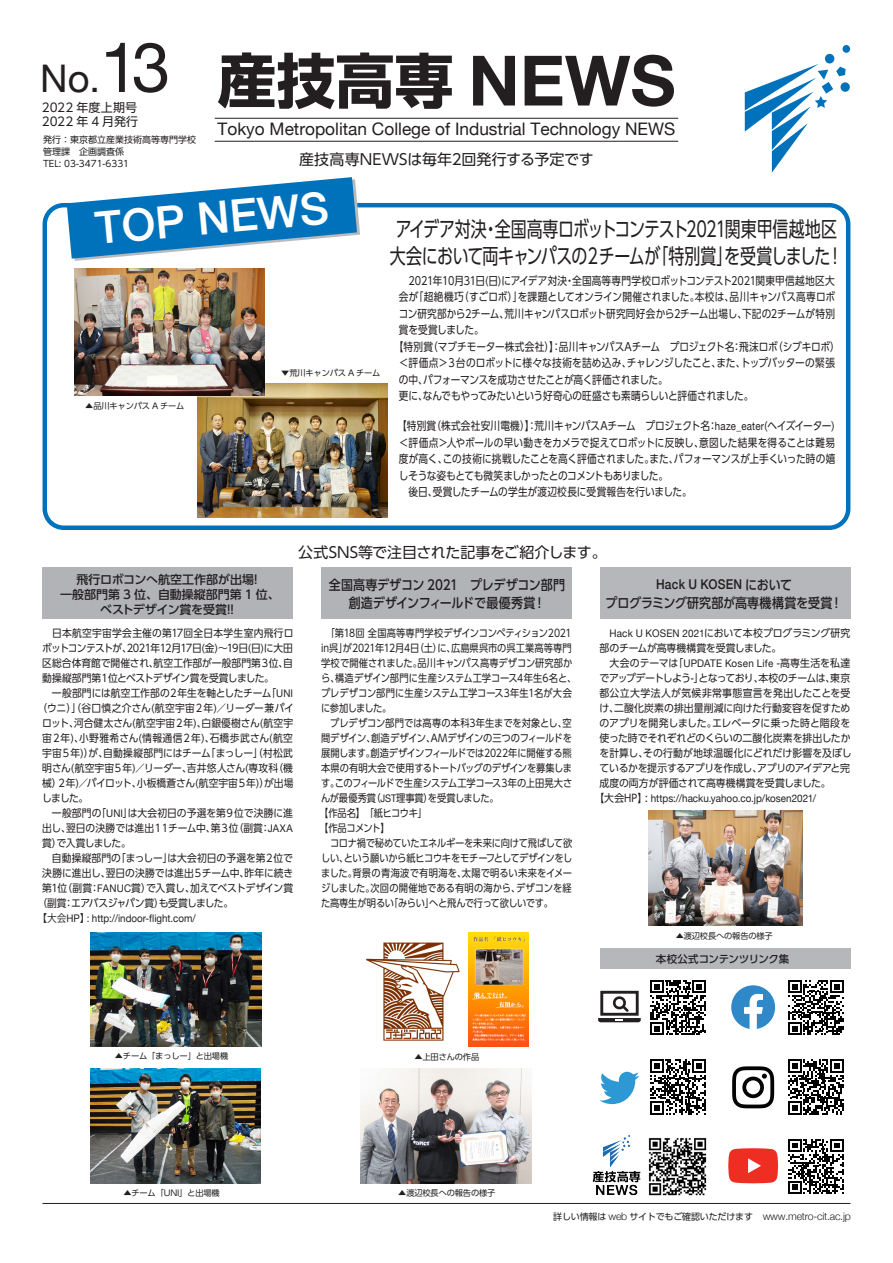
<style>
.page{position:relative;width:893px;height:1263px;background:#fff}
.page>*{position:absolute;margin:0;border:0;box-sizing:border-box;transform-origin:0 0}
.t1{font:700 59.1px "UD Shin Go Pro";color:#231f20}
.t2{font:500 44.7px "Helvetica Neue";color:#fff}
.t3{font:38.1px "Helvetica Neue";color:#231f20}
.t4{font:21px/27px "UD Shin Go Pro";letter-spacing:-.045em;color:#231f20;scale:.76 1}
.t5{font:17.25px "Helvetica Neue";color:#231f20}
.t6{font:15px "UD Shin Go Pro";letter-spacing:-.005em;color:#231f20}
.t7{font:500 13.5px/18px "UD Shin Go Pro";letter-spacing:-.005em;color:#231f20;text-align:center;scale:.89 1}
.t8{font:500 13.5px "Helvetica Neue";letter-spacing:.015em;color:#231f20;scale:.89 1}
.t9{font:500 12px/15px "UD Shin Go Pro";color:#231f20;text-align:center}
.t10{font:12px/13.5px "UD Shin Go Pro";letter-spacing:.005em;color:#231f20}
.t11{font:11.25px/16.5px "UD Shin Go Pro";letter-spacing:-.015em;color:#231f20;scale:.86 1}
.t12{font:11.25px "UD Shin Go Pro";letter-spacing:.005em;color:#231f20;scale:.86 1}
.t13{font:11.25px "UD Shin Go Pro";letter-spacing:-.055em;color:#231f20;scale:.86 1}
.t14{font:10.5px/15px "UD Shin Go Pro";letter-spacing:-.01em;color:#231f20;scale:.88 1}
.t15{font:10.5px "UD Shin Go Pro";letter-spacing:-.01em;color:#231f20;scale:.93 1}
.t16{font:10.5px/15px "UD Shin Go Pro";letter-spacing:-.01em;color:#231f20;scale:.94 1}
.t17{font:10.5px "UD Shin Go Pro";letter-spacing:.025em;color:#231f20;scale:.93 1}
.t18{font:10.5px "UD Shin Go Pro";letter-spacing:-.075em;color:#231f20;scale:.93 1}
.t19{font:10.5px "Helvetica Neue";color:#231f20;scale:.94 1}
.t20{font:300 10.5px "Helvetica Neue";letter-spacing:-.02em;color:#231f20}
.t21{font:10.5px "Helvetica Neue";color:#231f20;scale:.93 1}
.t22{font:10.5px "UD Shin Go Pro";letter-spacing:-.045em;color:#231f20;scale:.93 1}
.t23{font:10.5px "UD Shin Go Pro";letter-spacing:.02em;color:#231f20;scale:.93 1}
.t24{font:10.5px "UD Shin Go Pro";letter-spacing:-.055em;color:#231f20;scale:.93 1}
.t25{font:10.5px "UD Shin Go Pro";letter-spacing:-.06em;color:#231f20;scale:.93 1}
.t26{font:500 10.5px "UD Shin Go Pro";letter-spacing:-.02em;color:#231f20}
.t27{font:9px/12px "UD Shin Go Pro";color:#231f20}
.t28{font:8.25px "UD Shin Go Pro";letter-spacing:-.02em;color:#231f20}
.s1{font-size:69.3px}
.s2{font-family:"Helvetica Neue";font-size:69.6px}
.s3{font-family:"Helvetica Neue"}
.s4{font-family:"UD Shin Go Pro"}
.s5{font-family:"Koz Go Pr 6 N"}
.s6{font-family:"UD Shin Go Pro";font-weight:400;font-size:9px}
</style>
<div class="page">
<div style="left:43px;top:567px;width:250px;height:51px;background:#b2b3b7"></div>
<div style="left:321px;top:567px;width:251px;height:51px;background:#b2b3b7"></div>
<div style="left:600px;top:567px;width:250px;height:51px;background:#b6b7bb"></div>
<div style="left:600px;top:948px;width:250px;height:21px;background:#b6b7bb"></div>
<svg style="left:43px;top:203px;width:807px;height:327px"></svg>
<svg style="left:67px;top:177px;width:293px;height:84px"></svg>
<hr style="left:215px;top:141px;width:463px;height:1px;background:#231f20">
<hr style="left:215px;top:118px;width:463px;height:1px;background:#231f20">
<hr style="left:43px;top:1203px;width:807px;height:1px;background:#231f20">
<img style="left:648px;top:1137px;width:59px;height:59px">
<img style="left:91px;top:932px;width:170px;height:115px">
<img style="left:90px;top:1068px;width:171px;height:115px">
<img style="left:366px;top:932px;width:163px;height:115px">
<img style="left:361px;top:1068px;width:170px;height:115px">
<img style="left:649px;top:810px;width:153px;height:115px">
<svg style="left:840px;top:82px;width:10px;height:10px"></svg>
<div style="left:825px;top:54px;width:9px;height:9px;background:#0072bc;border-radius:50%"></div>
<div style="left:842px;top:45px;width:8px;height:8px;background:#0072bc;border-radius:50%"></div>
<svg style="left:745px;top:64px;width:101px;height:109px"></svg>
<svg style="left:650px;top:980px;width:56px;height:55px"></svg>
<svg style="left:788px;top:1139px;width:55px;height:55px"></svg>
<svg style="left:650px;top:1059px;width:56px;height:56px"></svg>
<svg style="left:788px;top:980px;width:55px;height:55px"></svg>
<svg style="left:788px;top:1059px;width:55px;height:56px"></svg>
<svg style="left:731px;top:985px;width:44px;height:44px"></svg>
<svg style="left:732px;top:1066px;width:42px;height:42px"></svg>
<svg style="left:728px;top:1148px;width:50px;height:35px;background:#f0473c"></svg>
<svg style="left:599px;top:1072px;width:40px;height:32px"></svg>
<div style="left:600px;top:991px;width:39px;height:25px;border:3px solid #231f20"></div>
<svg style="left:598px;top:993px;width:43px;height:29px"></svg>
<img style="left:593px;top:1136px;width:47px;height:60px">
<img style="left:198px;top:383px;width:190px;height:134px">
<img style="left:75px;top:268px;width:190px;height:127px">
<h3 class="t3" style="left:40px;top:51px;width:132px">No.<span class="s1">13</span></h3>
<p class="t10" style="left:42px;top:101px;width:98px">2022 年度上期号<br>2022 年 4 月発行</p>
<p class="t27" style="left:43px;top:133px;width:155px">発行：東京都立産業技術高等専門学校管理課　企画調査係<br>TEL: 03-3471-6331</p>
<h1 class="t1" style="left:217px;top:32px;width:460px">産技高専 <span class="s2">NEWS</span></h1>
<h3 class="t5" style="left:218px;top:117px;width:459px">Tokyo Metropolitan College of Industrial Technology NEWS</h3>
<h3 class="t6" style="left:299px;top:147px;width:296px">産技高専NEWSは毎年2回発行する予定です</h3>
<h2 class="t2" style="left:92px;top:192px;width:236px;rotate:-5deg">TOP NEWS</h2>
<p class="t28" style="left:85px;top:399px;width:101px">▲品川キャンパス A チーム</p>
<p class="t28" style="left:281px;top:366px;width:101px">▼荒川キャンパス A チーム</p>
<h3 class="t4" style="left:390px;top:215px;width:598px">アイデア対決・全国高専ロボットコンテスト2021関東甲信越地区大会において両キャンパスの２チームが「特別賞」を受賞しました！</h3>
<p class="t11" style="left:399px;top:272px;width:508px">　2021年10月31日(日)にアイデア対決・全国高等専門学校ロボットコンテスト2021関東甲信越地区大</p>
<p class="t12" style="left:399px;top:288px;width:509px">会が「超絶機巧（すごロボ）」を課題としてオンライン開催されました。本校は、品川キャンパス高専ロボ</p>
<p class="t11" style="left:399px;top:305px;width:509px">コン研究部から2チーム、荒川キャンパスロボット研究同好会から2チーム出場し、下記の2チームが特別</p>
<p class="t13" style="left:399px;top:321px;width:100px">賞を受賞しました。</p>
<p class="t11" style="left:394px;top:338px;width:520px">【特別賞（マブチモーター株式会社）】：品川キャンパスAチーム　プロジェクト名：飛沫ロボ（シブキロボ）</p>
<p class="t11" style="left:399px;top:354px;width:509px">＜評価点＞３台のロボットに様々な技術を詰め込み、チャレンジしたこと、また、トップバッターの緊張</p>
<p class="t11" style="left:399px;top:371px;width:314px">の中、パフォーマンスを成功させたことが高く評価されました。</p>
<p class="t11" style="left:399px;top:387px;width:414px">更に、なんでもやってみたいという好奇心の旺盛さも素晴らしいと評価されました。</p>
<p class="t11" style="left:397px;top:417px;width:511px">【特別賞（株式会社安川電機）】：荒川キャンパスAチーム　プロジェクト名：<span class="s3">haze_eater</span>(ヘイズイーター)＜評価点＞人やボールの早い動きをカメラで捉えてロボットに反映し、意図した結果を得ることは難易度が高く、この技術に挑戦したことを高く評価されました。また、パフォーマンスが上手くいった時の嬉しそうな姿もとても微笑ましかったとのコメントもありました。<br>　後日、受賞したチームの学生が渡辺校長に受賞報告を行いました。</p>
<h3 class="t6" style="left:298px;top:540px;width:310px">公式SNS等で注目された記事をご紹介します。</h3>
<p class="t9" style="left:60px;top:571px;width:221px">飛行ロボコンへ航空工作部が出場！<br>一般部門第 3 位、自動操縦部門第 1 位、ベストデザイン賞を受賞！！</p>
<p class="t7" style="left:329px;top:575px;width:267px">全国高専デザコン 2021　プレデザコン部門創造デザインフィールドで最優秀賞！</p>
<p class="t8" style="left:656px;top:574px;width:154px">Hack U KOSEN <span class="s4">において</span></p>
<p class="t7" style="left:606px;top:593px;width:268px">プログラミング研究部が高専機構賞を受賞！</p>
<p class="t23" style="left:42px;top:624px;width:272px">　日本航空宇宙学会主催の第17回全日本学生室内飛行ロ</p>
<p class="t18" style="left:42px;top:639px;width:271px">ボットコンテストが、2021年12月17日(金)～19日(日)に大田</p>
<p class="t15" style="left:42px;top:654px;width:271px">区総合体育館で開催され、航空工作部が一般部門第３位、自</p>
<p class="t24" style="left:42px;top:669px;width:251px">動操縦部門第１位とベストデザイン賞を受賞しました。</p>
<p class="t15" style="left:42px;top:684px;width:271px">　一般部門には航空工作部の２年生を軸としたチーム「<span class="s3">UNI</span></p>
<p class="t17" style="left:37px;top:699px;width:277px">（ウニ）」（谷口慎之介さん(航空宇宙２年)／リーダー兼パイ</p>
<p class="t15" style="left:42px;top:714px;width:271px">ロット、河合健太さん(航空宇宙２年)、白銀優樹さん(航空宇</p>
<p class="t17" style="left:42px;top:729px;width:271px">宙２年)、小野雅希さん(情報通信２年)、石橋歩武さん(航空</p>
<p class="t15" style="left:42px;top:744px;width:271px">宇宙５年)）が、自動操縦部門にはチーム「まっしー」（村松武</p>
<p class="t15" style="left:42px;top:759px;width:271px">明さん(航空宇宙５年)／リーダー、吉井悠人さん(専攻科（機</p>
<p class="t15" style="left:42px;top:774px;width:272px">械）２年)／パイロット、小板橋蒼さん(航空宇宙５年)）が出場</p>
<p class="t15" style="left:42px;top:789px;width:51px">しました。</p>
<p class="t15" style="left:42px;top:804px;width:271px">　一般部門の「<span class="s3">UNI</span>」は大会初日の予選を第９位で決勝に進</p>
<p class="t15" style="left:42px;top:819px;width:271px">出し、翌日の決勝では進出１１チーム中、第３位（副賞：<span class="s3">JAXA</span></p>
<p class="t18" style="left:42px;top:834px;width:97px">賞）で入賞しました。</p>
<p class="t15" style="left:42px;top:849px;width:271px">　自動操縦部門の「まっしー」は大会初日の予選を第２位で</p>
<p class="t15" style="left:42px;top:864px;width:271px">決勝に進出し、翌日の決勝では進出５チーム中、昨年に続き</p>
<p class="t22" style="left:42px;top:879px;width:271px">第1位（副賞：<span class="s3">FANUC</span>賞）で入賞し、加えてベストデザイン賞</p>
<p class="t25" style="left:37px;top:894px;width:212px">（副賞：エアバスジャパン賞）も受賞しました。</p>
<p class="t21" style="left:37px;top:910px;width:172px"><span class="s5">【大会</span>HP<span class="s5">】</span>: http://indoor-flight.com/</p>
<p class="t14" style="left:319px;top:625px;width:294px">　「第18回 全国高等専門学校デザインコンペティション2021 in呉」が2021年12月4日（土）に、広島県呉市の呉工業高等専門学校で開催されました。品川キャンパス高専デザコン研究部から、構造デザイン部門に生産システム工学コース4年生6名と、プレデザコン部門に生産システム工学コース3年生1名が大会に参加しました。<br>　プレデザコン部門では高専の本科3年生までを対象とし、空間デザイン、創造デザイン、AMデザインの三つのフィールドを展開します。創造デザインフィールドでは2022年に開催する熊本県の有明大会で使用するトートバッグのデザインを募集します。このフィールドで生産システム工学コース3年の上田晃大さんが最優秀賞（<span class="s3">JST</span>理事賞）を受賞しました。<br>【作品名】　「紙ヒコウキ」<br>【作品コメント】<br>　コロナ禍で秘めていたエネルギーを未来に向けて飛ばして欲しい、という願いから紙ヒコウキをモチーフとしてデザインをしました。背景の青海波で有明海を、太陽で明るい未来をイメージしました。次回の開催地である有明の海から、デザコンを経た高専生が明るい「みらい」へと飛んで行って欲しいです。</p>
<p class="t16" style="left:600px;top:625px;width:270px;text-indent:10px"><span class="s3">Hack U KOSEN 2021</span>において本校プログラミング研究部のチームが高専機構賞を受賞しました。<br>　大会のテーマは「<span class="s3">UPDATE Kosen Life</span> -高専生活を私達でアップデートしよう-」となっており、本校のチームは、東京都公立大学法人が気候非常事態宣言を発出したことを受け、二酸化炭素の排出量削減に向けた行動変容を促すためのアプリを開発しました。エレベータに乗った時と階段を使った時でそれぞれどのくらいの二酸化炭素を排出したかを計算し、その行動が地球温暖化にどれだけ影響を及ぼしているかを提示するアプリを作成し、アプリのアイデアと完成度の両方が評価されて高専機構賞を受賞しました。</p>
<p class="t19" style="left:595px;top:790px;width:237px"><span class="s4">【大会HP】:</span> https://hacku.yahoo.co.jp/kosen2021/</p>
<p class="t28" style="left:676px;top:930px;width:99px">▲渡辺校長への報告の様子</p>
<p class="t26" style="left:656px;top:950px;width:135px">本校公式コンテンツリンク集</p>
<p class="t28" style="left:115px;top:1049px;width:115px">▲チーム「まっしー」と出場機</p>
<p class="t28" style="left:414px;top:1050px;width:66px">▲上田さんの作品</p>
<p class="t28" style="left:123px;top:1186px;width:98px">▲チーム「UNI」と出場機</p>
<p class="t28" style="left:398px;top:1186px;width:99px">▲渡辺校長への報告の様子</p>
<p class="t20" style="left:553px;top:1208px;width:299px"><span class="s6">詳しい情報は</span> web <span class="s6">サイトでもご確認いただけます</span> www.metro-cit.ac.jp</p>
</div>
